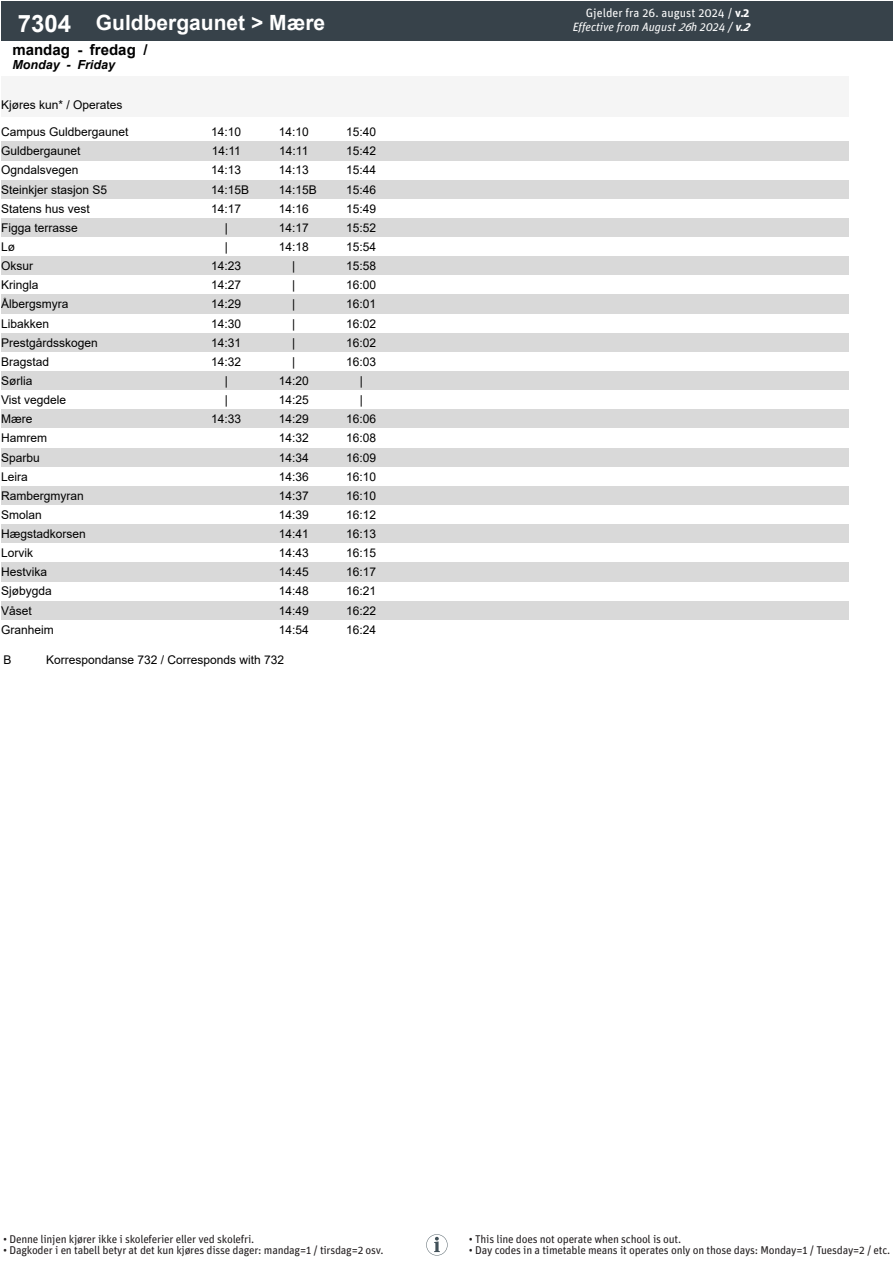
<style>
.page{position:relative;width:893px;height:1263px;background:#fff}
.page>*{position:absolute;margin:0;border:0;box-sizing:border-box;transform-origin:0 0}
.t1{font:700 21px "Arial";color:#fff}
.t2{font:700 15px "Arial";color:#000}
.t3{font:italic 700 12.45px "Arial";color:#000}
.t4{font:12px "Arial";color:#000}
.t5{font:italic 12px/14.4px "Unit Pro";color:#fff}
.t6{font:11.25px "Unit Pro";letter-spacing:-.02em;color:#231f20}
.s1{font-size:24px}
.s2{font-style:normal}
.s3{font-weight:700;font-style:normal}
.s4{font-weight:700}
</style>
<div class="page">
<div style="left:1px;top:77px;width:191px;height:40px;background:#f5f5f5"></div>
<div style="left:192px;top:77px;width:68px;height:40px;background:#f5f5f5"></div>
<div style="left:260px;top:77px;width:68px;height:40px;background:#f5f5f5"></div>
<div style="left:328px;top:77px;width:67px;height:40px;background:#f5f5f5"></div>
<div style="left:395px;top:77px;width:68px;height:40px;background:#f5f5f5"></div>
<div style="left:463px;top:77px;width:67px;height:40px;background:#f5f5f5"></div>
<div style="left:530px;top:77px;width:68px;height:40px;background:#f5f5f5"></div>
<div style="left:598px;top:77px;width:67px;height:40px;background:#f5f5f5"></div>
<div style="left:665px;top:77px;width:68px;height:40px;background:#f5f5f5"></div>
<div style="left:733px;top:77px;width:67px;height:40px;background:#f5f5f5"></div>
<div style="left:800px;top:77px;width:49px;height:40px;background:#f5f5f5"></div>
<div style="left:1px;top:1px;width:87px;height:40px;background:#37424a"></div>
<div style="left:88px;top:1px;width:804px;height:40px;background:#37424a"></div>
<div style="left:1px;top:142px;width:848px;height:19px;background:#d9d9d9"></div>
<div style="left:1px;top:180px;width:848px;height:19px;background:#d9d9d9"></div>
<div style="left:1px;top:218px;width:848px;height:19px;background:#d9d9d9"></div>
<div style="left:1px;top:257px;width:848px;height:19px;background:#d9d9d9"></div>
<div style="left:1px;top:295px;width:848px;height:19px;background:#d9d9d9"></div>
<div style="left:1px;top:333px;width:848px;height:19px;background:#d9d9d9"></div>
<div style="left:1px;top:371px;width:848px;height:20px;background:#d9d9d9"></div>
<div style="left:1px;top:410px;width:848px;height:19px;background:#d9d9d9"></div>
<div style="left:1px;top:448px;width:848px;height:19px;background:#d9d9d9"></div>
<div style="left:1px;top:486px;width:848px;height:19px;background:#d9d9d9"></div>
<div style="left:1px;top:524px;width:848px;height:20px;background:#d9d9d9"></div>
<div style="left:1px;top:563px;width:848px;height:19px;background:#d9d9d9"></div>
<div style="left:1px;top:601px;width:848px;height:19px;background:#d9d9d9"></div>
<svg style="left:426px;top:1234px;width:22px;height:21px"></svg>
<p class="t1" style="left:18px;top:8px;width:309px"><span class="s1">7304</span> Guldbergaunet &gt; Mære</p>
<p class="t2" style="left:12px;top:39px;width:137px">mandag - fredag /</p>
<p class="t3" style="left:12px;top:56px;width:104px">Monday - Friday</p>
<p class="t4" style="left:1px;top:97px;width:123px">Kjøres kun* / Operates</p>
<p class="t4" style="left:1px;top:124px;width:129px">Campus Guldbergaunet</p>
<p class="t4" style="left:211px;top:124px;width:32px">14:10</p>
<p class="t4" style="left:279px;top:124px;width:32px">14:10</p>
<p class="t4" style="left:346px;top:124px;width:32px">15:40</p>
<p class="t4" style="left:1px;top:143px;width:81px">Guldbergaunet</p>
<p class="t4" style="left:212px;top:143px;width:31px">14:11</p>
<p class="t4" style="left:279px;top:143px;width:31px">14:11</p>
<p class="t4" style="left:346px;top:143px;width:32px">15:42</p>
<p class="t4" style="left:1px;top:162px;width:79px">Ogndalsvegen</p>
<p class="t4" style="left:211px;top:162px;width:32px">14:13</p>
<p class="t4" style="left:279px;top:162px;width:32px">14:13</p>
<p class="t4" style="left:346px;top:162px;width:32px">15:44</p>
<p class="t4" style="left:1px;top:181px;width:108px">Steinkjer stasjon S5</p>
<p class="t4" style="left:211px;top:181px;width:40px">14:15B</p>
<p class="t4" style="left:279px;top:181px;width:40px">14:15B</p>
<p class="t4" style="left:346px;top:181px;width:32px">15:46</p>
<p class="t4" style="left:1px;top:200px;width:90px">Statens hus vest</p>
<p class="t4" style="left:211px;top:200px;width:32px">14:17</p>
<p class="t4" style="left:279px;top:200px;width:32px">14:16</p>
<p class="t4" style="left:346px;top:200px;width:32px">15:49</p>
<p class="t4" style="left:1px;top:219px;width:78px">Figga terrasse</p>
<p class="t4" style="left:225px;top:219px;width:5px">|</p>
<p class="t4" style="left:279px;top:219px;width:32px">14:17</p>
<p class="t4" style="left:346px;top:219px;width:32px">15:52</p>
<p class="t4" style="left:1px;top:239px;width:16px">Lø</p>
<p class="t4" style="left:225px;top:239px;width:5px">|</p>
<p class="t4" style="left:279px;top:239px;width:32px">14:18</p>
<p class="t4" style="left:346px;top:239px;width:32px">15:54</p>
<p class="t4" style="left:1px;top:258px;width:33px">Oksur</p>
<p class="t4" style="left:211px;top:258px;width:32px">14:23</p>
<p class="t4" style="left:292px;top:258px;width:5px">|</p>
<p class="t4" style="left:346px;top:258px;width:32px">15:58</p>
<p class="t4" style="left:1px;top:277px;width:39px">Kringla</p>
<p class="t4" style="left:211px;top:277px;width:32px">14:27</p>
<p class="t4" style="left:292px;top:277px;width:5px">|</p>
<p class="t4" style="left:346px;top:277px;width:32px">16:00</p>
<p class="t4" style="left:1px;top:296px;width:69px">Ålbergsmyra</p>
<p class="t4" style="left:211px;top:296px;width:32px">14:29</p>
<p class="t4" style="left:292px;top:296px;width:5px">|</p>
<p class="t4" style="left:346px;top:296px;width:32px">16:01</p>
<p class="t4" style="left:1px;top:315px;width:50px">Libakken</p>
<p class="t4" style="left:211px;top:315px;width:32px">14:30</p>
<p class="t4" style="left:292px;top:315px;width:5px">|</p>
<p class="t4" style="left:346px;top:315px;width:32px">16:02</p>
<p class="t4" style="left:1px;top:334px;width:98px">Prestgårdsskogen</p>
<p class="t4" style="left:211px;top:334px;width:32px">14:31</p>
<p class="t4" style="left:292px;top:334px;width:5px">|</p>
<p class="t4" style="left:346px;top:334px;width:32px">16:02</p>
<p class="t4" style="left:1px;top:353px;width:50px">Bragstad</p>
<p class="t4" style="left:211px;top:353px;width:32px">14:32</p>
<p class="t4" style="left:292px;top:353px;width:5px">|</p>
<p class="t4" style="left:346px;top:353px;width:32px">16:03</p>
<p class="t4" style="left:1px;top:372px;width:33px">Sørlia</p>
<p class="t4" style="left:225px;top:372px;width:5px">|</p>
<p class="t4" style="left:279px;top:372px;width:32px">14:20</p>
<p class="t4" style="left:360px;top:372px;width:5px">|</p>
<p class="t4" style="left:1px;top:392px;width:67px">Vist vegdele</p>
<p class="t4" style="left:225px;top:392px;width:5px">|</p>
<p class="t4" style="left:279px;top:392px;width:32px">14:25</p>
<p class="t4" style="left:360px;top:392px;width:5px">|</p>
<p class="t4" style="left:1px;top:411px;width:33px">Mære</p>
<p class="t4" style="left:211px;top:411px;width:32px">14:33</p>
<p class="t4" style="left:279px;top:411px;width:32px">14:29</p>
<p class="t4" style="left:346px;top:411px;width:32px">16:06</p>
<p class="t4" style="left:1px;top:430px;width:47px">Hamrem</p>
<p class="t4" style="left:279px;top:430px;width:32px">14:32</p>
<p class="t4" style="left:346px;top:430px;width:32px">16:08</p>
<p class="t4" style="left:1px;top:449px;width:40px">Sparbu</p>
<p class="t4" style="left:279px;top:449px;width:32px">14:34</p>
<p class="t4" style="left:346px;top:449px;width:32px">16:09</p>
<p class="t4" style="left:1px;top:468px;width:28px">Leira</p>
<p class="t4" style="left:279px;top:468px;width:32px">14:36</p>
<p class="t4" style="left:346px;top:468px;width:32px">16:10</p>
<p class="t4" style="left:1px;top:487px;width:84px">Rambergmyran</p>
<p class="t4" style="left:279px;top:487px;width:32px">14:37</p>
<p class="t4" style="left:346px;top:487px;width:32px">16:10</p>
<p class="t4" style="left:1px;top:506px;width:42px">Smolan</p>
<p class="t4" style="left:279px;top:506px;width:32px">14:39</p>
<p class="t4" style="left:346px;top:506px;width:32px">16:12</p>
<p class="t4" style="left:1px;top:525px;width:86px">Hægstadkorsen</p>
<p class="t4" style="left:279px;top:525px;width:32px">14:41</p>
<p class="t4" style="left:346px;top:525px;width:32px">16:13</p>
<p class="t4" style="left:1px;top:545px;width:33px">Lorvik</p>
<p class="t4" style="left:279px;top:545px;width:32px">14:43</p>
<p class="t4" style="left:346px;top:545px;width:32px">16:15</p>
<p class="t4" style="left:1px;top:564px;width:47px">Hestvika</p>
<p class="t4" style="left:279px;top:564px;width:32px">14:45</p>
<p class="t4" style="left:346px;top:564px;width:32px">16:17</p>
<p class="t4" style="left:1px;top:583px;width:52px">Sjøbygda</p>
<p class="t4" style="left:279px;top:583px;width:32px">14:48</p>
<p class="t4" style="left:346px;top:583px;width:32px">16:21</p>
<p class="t4" style="left:1px;top:602px;width:32px">Våset</p>
<p class="t4" style="left:279px;top:602px;width:32px">14:49</p>
<p class="t4" style="left:346px;top:602px;width:32px">16:22</p>
<p class="t4" style="left:1px;top:621px;width:54px">Granheim</p>
<p class="t4" style="left:279px;top:621px;width:32px">14:54</p>
<p class="t4" style="left:346px;top:621px;width:32px">16:24</p>
<p class="t4" style="left:3px;top:652px;width:10px">B</p>
<p class="t4" style="left:46px;top:652px;width:240px">Korrespondanse 732 / Corresponds with 732</p>
<p class="t5" style="left:573px;top:5px;width:182px;text-indent:13px"><span class="s2">Gjelder fra 26. august 2024 /</span> <span class="s3">v.2<br></span>Effective from August 26h 2024 / <span class="s4">v.2</span></p>
<p class="t6" style="left:3px;top:1231px;width:253px">• Denne linjen kjører ikke i skoleferier eller ved skolefri.</p>
<p class="t6" style="left:3px;top:1243px;width:382px">• Dagkoder i en tabell betyr at det kun kjøres disse dager: mandag=1 / tirsdag=2 osv.</p>
<p class="t6" style="left:469px;top:1231px;width:214px">• This line does not operate when school is out.</p>
<p class="t6" style="left:469px;top:1243px;width:423px">• Day codes in a timetable means it operates only on those days: Monday=1 / Tuesday=2 / etc.</p>
</div>
